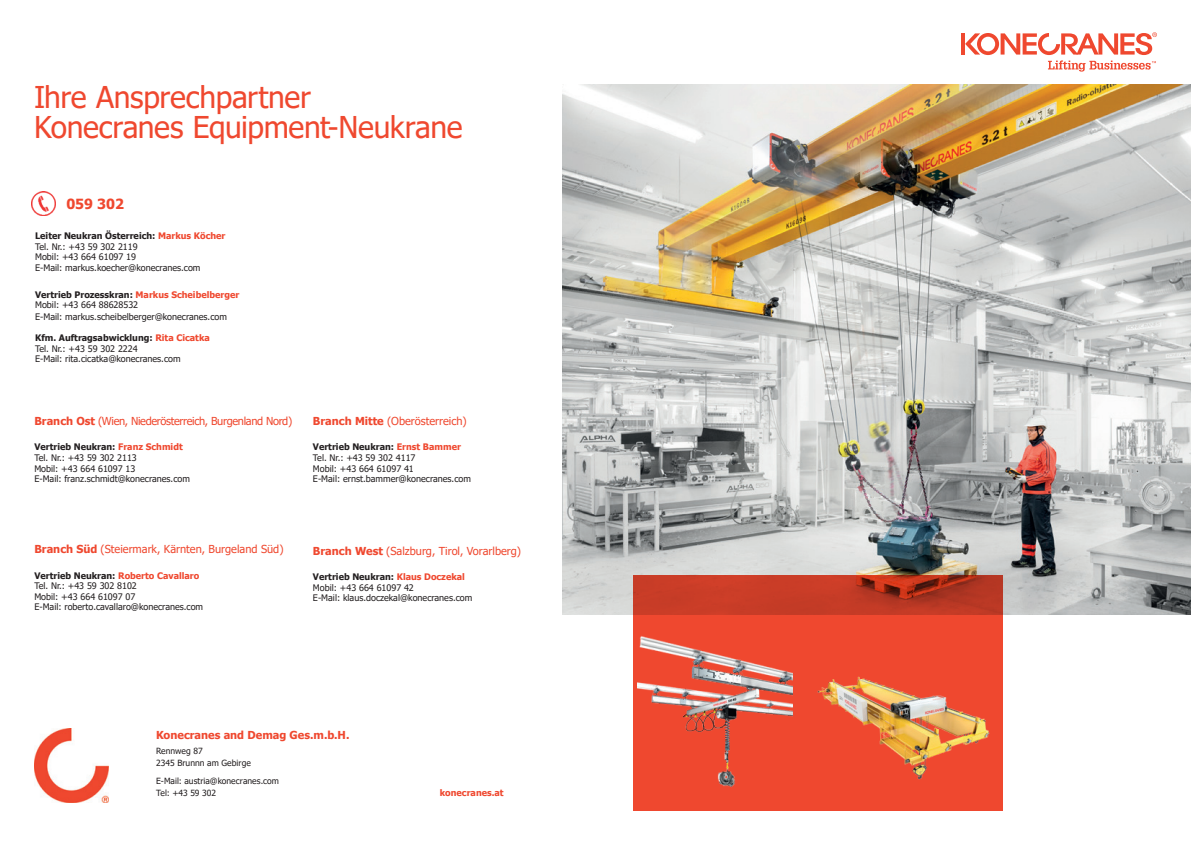
<style>
.page{position:relative;width:1191px;height:842px;background:#fff}
.page>*{position:absolute;margin:0;border:0;box-sizing:border-box;transform-origin:0 0}
.t1{font:30px/30px "Tahoma";letter-spacing:-.01em;color:#ef482f}
.t2{font:700 14px "Tahoma";color:#ef482f}
.t3{font:11px "Tahoma";color:#ef482f}
.t4{font:11px "Tahoma";letter-spacing:-.03em;color:#ef482f}
.t5{font:700 11px "Tahoma";color:#ef482f}
.t6{font:9px/10.5px "Tahoma";color:#231f20}
.t7{font:700 9px/10.5px "Tahoma";color:#231f20}
.t8{font:700 9px "Tahoma";color:#ef482f}
.t9{font:8.5px/12px "Tahoma";letter-spacing:.005em;color:#231f20}
.s1{font-weight:700}
.s2{font-weight:700;color:#ef482f}
.s3{color:#ef482f}
.s4{font-weight:400}
</style>
<div class="page">
<hr style="left:961px;top:33px;width:4px;height:22px;background:#ef482f">
<svg style="left:965px;top:32px;width:192px;height:40px"></svg>
<img style="left:31px;top:191px;width:25px;height:25px">
<img style="left:562px;top:85px;width:629px;height:530px">
<svg style="left:633px;top:575px;width:369px;height:236px;background:#dd422a"></svg>
<img style="left:637px;top:636px;width:156px;height:155px">
<img style="left:814px;top:659px;width:178px;height:132px">
<img style="left:35px;top:728px;width:74px;height:74px">
<h1 class="t1" style="left:34px;top:83px;width:430px">Ihre Ansprechpartner<br>Konecranes Equipment-Neukrane</h1>
<h2 class="t2" style="left:66px;top:194px;width:59px">059 302</h2>
<p class="t6" style="left:35px;top:231px;width:192px"><span class="s1">Leiter Neukran Österreich:</span> <span class="s2">Markus Köcher<br></span>Tel. Nr.: +43 59 302 2119<br>Mobil: +43 664 61097 19<br>E-Mail: markus.koecher@konecranes.com</p>
<p class="t7" style="left:35px;top:289px;width:206px">Vertrieb Prozesskran: <span class="s3">Markus Scheibelberger<br></span><span class="s4">Mobil: +43 664 88628532</span></p>
<p class="t6" style="left:35px;top:312px;width:193px">E-Mail: markus.scheibelberger@konecranes.com</p>
<p class="t6" style="left:35px;top:333px;width:176px"><span class="s1">Kfm. Auftragsabwicklung:</span> <span class="s2">Rita Cicatka<br></span>Tel. Nr.: +43 59 302 2224<br>E-Mail: rita.cicatka@konecranes.com</p>
<p class="t4" style="left:34px;top:414px;width:259px"><span class="s1">Branch Ost</span> (Wien, Niederösterreich, Burgenland Nord)</p>
<p class="t6" style="left:34px;top:442px;width:157px"><span class="s1">Vertrieb Neukran:</span> <span class="s2">Franz Schmidt<br></span>Tel. Nr.: +43 59 302 2113<br>Mobil: +43 664 61097 13<br>E-Mail: franz.schmidt@konecranes.com</p>
<p class="t3" style="left:313px;top:414px;width:155px"><span class="s1">Branch Mitte</span> (Oberösterreich)</p>
<p class="t6" style="left:313px;top:442px;width:159px"><span class="s1">Vertrieb Neukran:</span> <span class="s2">Ernst Bammer<br></span>Tel. Nr.: +43 59 302 4117<br>Mobil: +43 664 61097 41<br>E-Mail: ernst.bammer@konecranes.com</p>
<p class="t3" style="left:34px;top:542px;width:251px"><span class="s1">Branch Süd</span> (Steiermark, Kärnten, Burgeland Süd)</p>
<p class="t6" style="left:34px;top:571px;width:170px"><span class="s1">Vertrieb Neukran:</span> <span class="s2">Roberto Cavallaro<br></span>Tel. Nr.: +43 59 302 8102<br>Mobil: +43 664 61097 07<br>E-Mail: roberto.cavallaro@konecranes.com</p>
<p class="t3" style="left:313px;top:543px;width:210px"><span class="s1">Branch West</span> (Salzburg, Tirol, Vorarlberg)</p>
<p class="t6" style="left:313px;top:572px;width:161px"><span class="s1">Vertrieb Neukran:</span> <span class="s2">Klaus Doczekal<br></span>Mobil: +43 664 61097 42<br>E-Mail: klaus.doczekal@konecranes.com</p>
<p class="t5" style="left:156px;top:727px;width:195px">Konecranes and Demag Ges.m.b.H.</p>
<p class="t9" style="left:156px;top:745px;width:96px">Rennweg 87<br>2345 Brunnn am Gebirge</p>
<p class="t9" style="left:156px;top:775px;width:124px">E-Mail: austria@konecranes.com<br>Tel: +43 59 302</p>
<p class="t8" style="left:440px;top:786px;width:65px">konecranes.at</p>
</div>
